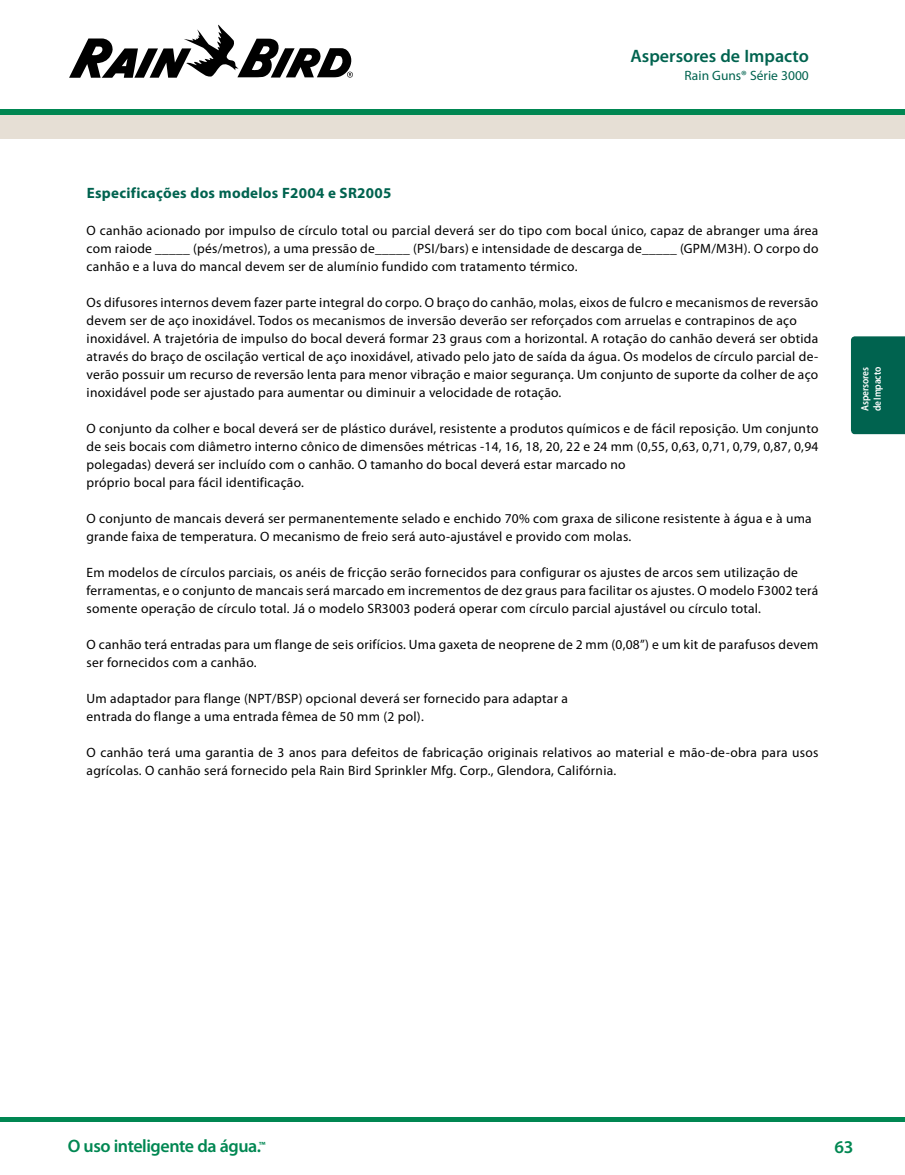
<style>
.page{position:relative;width:905px;height:1175px;background:#fff}
.page>*{position:absolute;margin:0;border:0;box-sizing:border-box;transform-origin:0 0}
.t1{font:600 18px "Myriad Pro";letter-spacing:-.025em;color:#008752}
.t2{font:600 18px "Myriad Pro";color:#00634f}
.t3{font:700 15px "Myriad Pro";letter-spacing:.02em;color:#00634f}
.t4{font:13.5px/18px "Myriad Pro";letter-spacing:.02em;color:#000}
.t5{font:13.5px "Myriad Pro";color:#00634f}
.t6{font:600 10.5px/12.6px "Myriad Pro";letter-spacing:-.02em;color:#fff;scale:.9 1}
</style>
<div class="page">
<div style="left:1px;top:1117px;width:903px;height:5px;background:#008752"></div>
<div style="left:851px;top:336px;width:53px;height:98px;background:#00634f"></div>
<div style="left:0;top:111px;width:904px;height:27px;background:#e6dfd5"></div>
<div style="left:0;top:109px;width:904px;height:6px;background:#008752"></div>
<hr style="left:0;top:1117px;width:904px;height:4px;background:#008752">
<svg style="left:69px;top:25px;width:284px;height:53px"></svg>
<p class="t3" style="left:87px;top:183px;width:306px">Especificações dos modelos F2004 e SR2005</p>
<h1 class="t2" style="left:630px;top:44px;width:180px">Aspersores de Impacto</h1>
<p class="t5" style="left:684px;top:67px;width:126px">Rain Guns® Série 3000</p>
<p class="t4" style="left:87px;top:221px;width:733px;text-align:justify">O canhão acionado por impulso de círculo total ou parcial deverá ser do tipo com bocal único, capaz de abranger uma área com raiode _____ (pés/metros), a uma pressão de_____ (PSI/bars) e intensidade de descarga de_____ (GPM/M3H). O corpo do canhão e a luva do mancal devem ser de alumínio fundido com tratamento térmico.</p>
<p class="t4" style="left:87px;top:293px;width:733px">Os difusores internos devem fazer parte integral do corpo. O braço do canhão, molas, eixos de fulcro e mecanismos de reversão devem ser de aço inoxidável. Todos os mecanismos de inversão deverão ser reforçados com arruelas e contrapinos de aço inoxidável. A trajetória de impulso do bocal deverá formar 23 graus com a horizontal. A rotação do canhão deverá ser obtida através do braço de oscilação vertical de aço inoxidável, ativado pelo jato de saída da água. Os modelos de círculo parcial de&shy;verão possuir um recurso de reversão lenta para menor vibração e maior segurança. Um conjunto de suporte da colher de aço inoxidável pode ser ajustado para aumentar ou diminuir a velocidade de rotação.</p>
<p class="t4" style="left:87px;top:419px;width:733px">O conjunto da colher e bocal deverá ser de plástico durável, resistente a produtos químicos e de fácil reposição. Um conjunto de seis bocais com diâmetro interno cônico de dimensões métricas -14, 16, 18, 20, 22 e 24 mm (0,55, 0,63, 0,71, 0,79, 0,87, 0,94 polegadas) deverá ser incluído com o canhão. O tamanho do bocal deverá estar marcado no<br>próprio bocal para fácil identificação.</p>
<p class="t4" style="left:87px;top:509px;width:726px">O conjunto de mancais deverá ser permanentemente selado e enchido 70% com graxa de silicone resistente à água e à uma grande faixa de temperatura. O mecanismo de freio será auto-ajustável e provido com molas.</p>
<p class="t4" style="left:87px;top:563px;width:733px">Em modelos de círculos parciais, os anéis de fricção serão fornecidos para configurar os ajustes de arcos sem utilização de ferramentas, e o conjunto de mancais será marcado em incrementos de dez graus para facilitar os ajustes. O modelo F3002 terá somente operação de círculo total. Já o modelo SR3003 poderá operar com círculo parcial ajustável ou círculo total.</p>
<p class="t4" style="left:87px;top:635px;width:733px">O canhão terá entradas para um flange de seis orifícios. Uma gaxeta de neoprene de 2 mm (0,08”) e um kit de parafusos devem ser fornecidos com a canhão.</p>
<p class="t4" style="left:87px;top:689px;width:483px">Um adaptador para flange (NPT/BSP) opcional deverá ser fornecido para adaptar a entrada do flange a uma entrada fêmea de 50 mm (2 pol).</p>
<p class="t4" style="left:87px;top:743px;width:733px">O canhão terá uma garantia de 3 anos para defeitos de fabricação originais relativos ao material e mão-de-obra para usos agrícolas. O canhão será fornecido pela Rain Bird Sprinkler Mfg. Corp., Glendora, Califórnia.</p>
<p class="t6" style="left:858px;top:411px;width:51px;rotate:-90deg">Aspersores de Impacto</p>
<h1 class="t1" style="left:68px;top:1134px;width:199px">O uso inteligente da água.<sup>™</sup></h1>
<h1 class="t1" style="left:834px;top:1134px;width:20px">63</h1>
</div>
